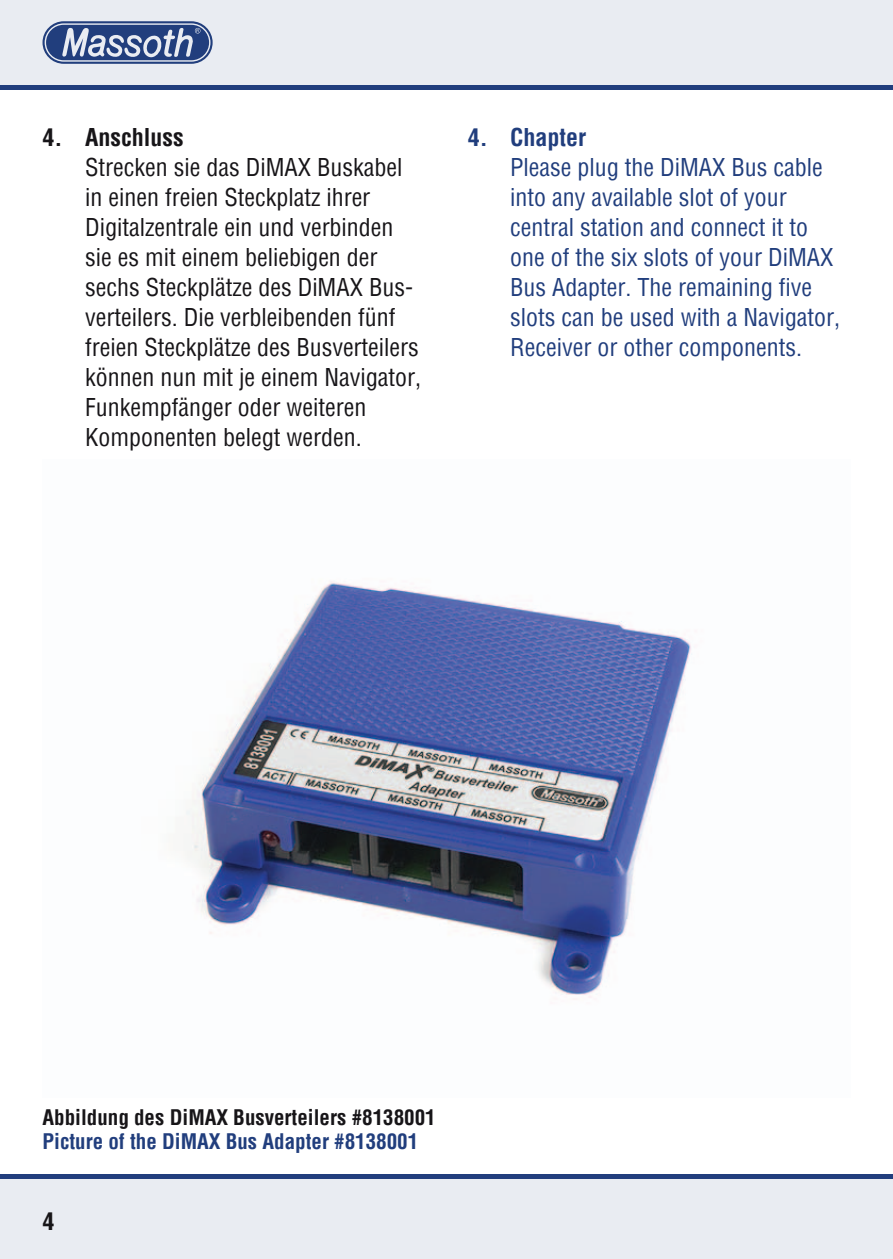
<style>
.page{position:relative;width:893px;height:1259px;background:#fff}
.page>*{position:absolute;margin:0;border:0;box-sizing:border-box;transform-origin:0 0}
.t1{font:condensed 24px/30px "Helvetica";color:#171518}
.t2{font:condensed 24px/30px "Helvetica";color:#213e7d}
.t3{font:700 condensed 24px "Helvetica";color:#171518}
.t4{font:700 condensed 24px "Helvetica";color:#213e7d}
.t5{font:700 condensed 21px "Helvetica";color:#171518}
.t6{font:700 condensed 21px "Helvetica";color:#213e7d}
</style>
<div class="page">
<div style="left:0;top:1174px;width:893px;height:85px;background:#e9ecf2"></div>
<div style="left:0;top:0;width:893px;height:85px;background:#e9ecf2"></div>
<svg style="left:43px;top:21px;width:170px;height:43px"></svg>
<hr style="left:0;top:85px;width:893px;height:4px;background:#213e7d">
<hr style="left:0;top:1174px;width:893px;height:4px;background:#213e7d">
<img style="left:185px;top:581px;width:507px;height:417px">
<p class="t3" style="left:43px;top:121px;width:143px">4. Anschluss</p>
<p class="t1" style="left:85px;top:151px;width:337px">Strecken sie das DiMAX Buskabel in einen freien Steckplatz ihrer Digitalzentrale ein und verbinden sie es mit einem beliebigen der sechs Steckplätze des DiMAX Bus&shy;verteilers. Die verbleibenden fünf freien Steckplätze des Busverteilers können nun mit je einem Navigator, Funkempfänger oder weiteren Komponenten belegt werden.</p>
<p class="t4" style="left:468px;top:121px;width:120px">4. Chapter</p>
<p class="t2" style="left:510px;top:151px;width:331px">Please plug the DiMAX Bus cable into any available slot of your central station and connect it to one of the six slots of your DiMAX<br>Bus Adapter. The remaining five slots can be used with a Navigator,<br>Receiver or other components.</p>
<p class="t5" style="left:43px;top:1103px;width:395px">Abbildung des DiMAX Busverteilers #8138001</p>
<p class="t6" style="left:43px;top:1127px;width:377px">Picture of the DiMAX Bus Adapter #8138001</p>
<p class="t3" style="left:43px;top:1205px;width:13px">4</p>
</div>
